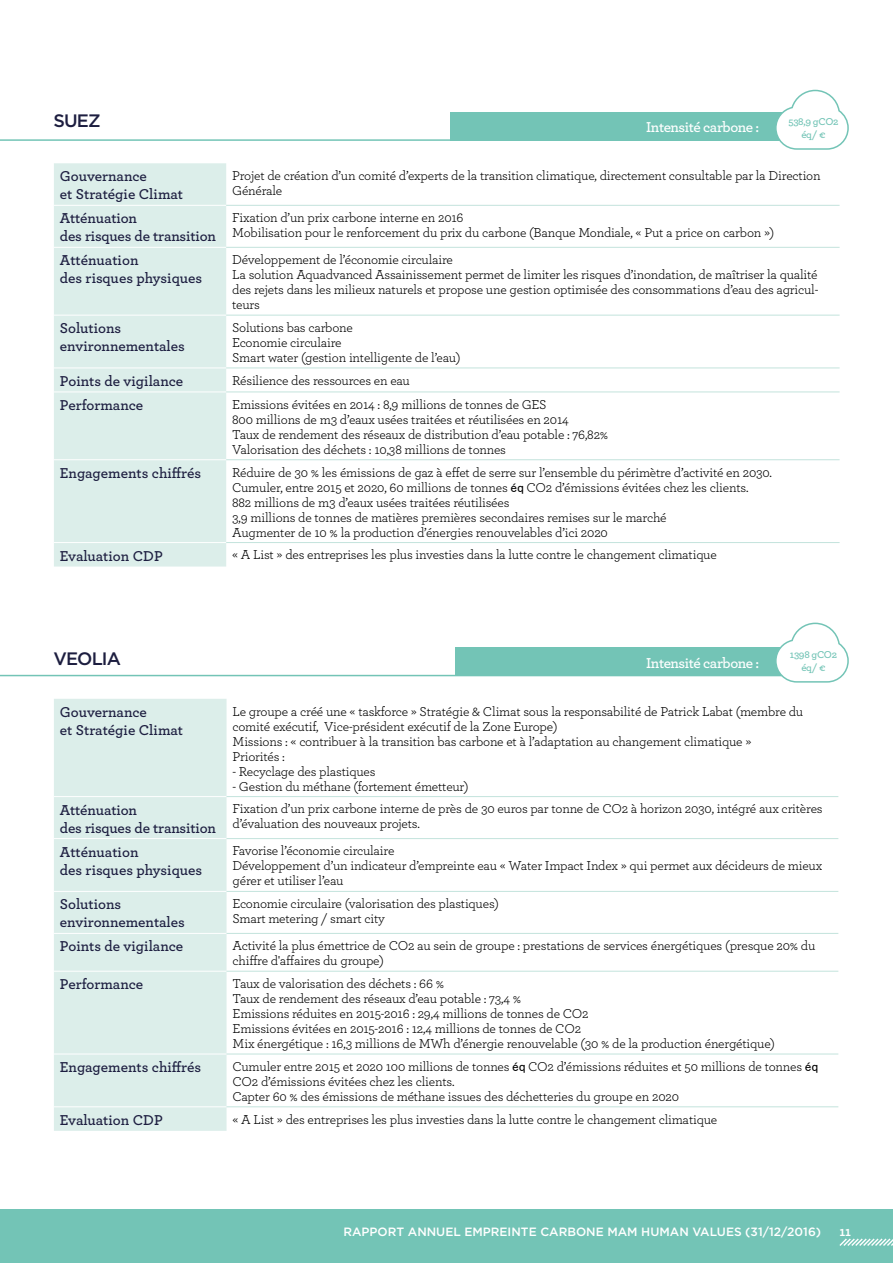
<style>
.page{position:relative;width:893px;height:1263px;background:#fff}
.page>*{position:absolute;margin:0;border:0;box-sizing:border-box;transform-origin:0 0}
.t1{font:500 18px "Gotham HTF";letter-spacing:-.05em;color:#1d1e40}
.t2{font:600 15px/18px "Archer Pro";color:#1d1e40}
.t3{font:600 15px "Archer";letter-spacing:-.03em;color:#fff}
.t4{font:13.5px/15px "Archer Pro";letter-spacing:-.015em;color:#000}
.t5{font:700 13.5px "Archer Pro";color:#fff}
.t6{font:500 12px "Gotham HTF";color:#fff}
.t7{font:600 10.5px/12.6px "Archer";letter-spacing:-.03em;color:#73c4b6;text-align:center}
.s1{font-family:"MS P Gothic"}
</style>
<div class="page">
<div style="left:0;top:1209px;width:893px;height:54px;background:#73c4b6"></div>
<svg style="left:839px;top:1238px;width:54px;height:8px"></svg>
<hr style="left:0;top:675px;width:839px;height:1px;background:#73c4b6">
<div style="left:54px;top:699px;width:173px;height:432px;background:#dceeea"></div>
<hr style="left:54px;top:796px;width:173px;height:1px;background:#fff">
<hr style="left:54px;top:838px;width:173px;height:1px;background:#fff">
<hr style="left:54px;top:891px;width:173px;height:1px;background:#fff">
<hr style="left:54px;top:933px;width:173px;height:1px;background:#fff">
<hr style="left:54px;top:971px;width:173px;height:1px;background:#fff">
<hr style="left:54px;top:1054px;width:173px;height:1px;background:#fff">
<hr style="left:54px;top:1106px;width:173px;height:1px;background:#fff">
<hr style="left:227px;top:796px;width:611px;height:1px;background:#c3e3dc">
<hr style="left:227px;top:838px;width:611px;height:1px;background:#c3e3dc">
<hr style="left:227px;top:891px;width:611px;height:1px;background:#c3e3dc">
<hr style="left:227px;top:933px;width:611px;height:1px;background:#c3e3dc">
<hr style="left:227px;top:971px;width:611px;height:1px;background:#c3e3dc">
<hr style="left:227px;top:1054px;width:611px;height:1px;background:#c3e3dc">
<hr style="left:227px;top:1106px;width:611px;height:1px;background:#c3e3dc">
<div style="left:455px;top:647px;width:384px;height:29px;background:#73c4b6"></div>
<hr style="left:0;top:139px;width:839px;height:2px;background:#73c4b6">
<div style="left:451px;top:112px;width:389px;height:29px;background:#73c4b6"></div>
<div style="left:54px;top:163px;width:172px;height:403px;background:#dceeea"></div>
<hr style="left:54px;top:205px;width:172px;height:1px;background:#fff">
<hr style="left:54px;top:247px;width:172px;height:1px;background:#fff">
<hr style="left:54px;top:315px;width:172px;height:1px;background:#fff">
<hr style="left:54px;top:368px;width:172px;height:1px;background:#fff">
<hr style="left:54px;top:392px;width:172px;height:1px;background:#fff">
<hr style="left:54px;top:459px;width:172px;height:1px;background:#fff">
<hr style="left:54px;top:542px;width:172px;height:1px;background:#fff">
<hr style="left:226px;top:205px;width:614px;height:1px;background:#c3e3dc">
<hr style="left:226px;top:247px;width:614px;height:1px;background:#c3e3dc">
<hr style="left:226px;top:315px;width:614px;height:1px;background:#c3e3dc">
<hr style="left:226px;top:368px;width:614px;height:1px;background:#c3e3dc">
<hr style="left:226px;top:392px;width:614px;height:1px;background:#c3e3dc">
<hr style="left:226px;top:459px;width:614px;height:1px;background:#c3e3dc">
<hr style="left:226px;top:542px;width:614px;height:1px;background:#c3e3dc">
<svg style="left:776px;top:89px;width:73px;height:61px"></svg>
<svg style="left:774px;top:622px;width:75px;height:61px"></svg>
<h1 class="t1" style="left:54px;top:111px;width:49px">SUEZ</h1>
<p class="t3" style="left:646px;top:116px;width:115px">Intensité carbone :</p>
<p class="t2" style="left:60px;top:166px;width:125px">Gouvernance<br>et Stratégie Climat</p>
<p class="t4" style="left:232px;top:167px;width:590px">Projet de création d’un comité d’experts de la transition climatique, directement consultable par la Direction<br>Générale</p>
<p class="t2" style="left:60px;top:208px;width:158px">Atténuation<br>des risques de transition</p>
<p class="t4" style="left:232px;top:209px;width:544px">Fixation d’un prix carbone interne en 2016<br>Mobilisation pour le renforcement du prix du carbone (Banque Mondiale, « Put a price on carbon »)</p>
<p class="t2" style="left:60px;top:250px;width:144px">Atténuation<br>des risques physiques</p>
<p class="t4" style="left:232px;top:251px;width:588px">Développement de l’économie circulaire<br>La solution Aquadvanced Assainissement permet de limiter les risques d’inondation, de maîtriser la qualité des rejets dans les milieux naturels et propose une gestion optimisée des consommations d’eau des agricul&shy;teurs</p>
<p class="t2" style="left:60px;top:318px;width:127px">Solutions environnementales</p>
<p class="t4" style="left:232px;top:319px;width:230px">Solutions bas carbone<br>Economie circulaire<br>Smart water (gestion intelligente de l’eau)</p>
<p class="t2" style="left:60px;top:371px;width:125px">Points de vigilance</p>
<p class="t4" style="left:232px;top:372px;width:179px">Résilience des ressources en eau</p>
<p class="t2" style="left:60px;top:395px;width:85px">Performance</p>
<p class="t4" style="left:232px;top:396px;width:378px">Emissions évitées en 2014 : 8,9 millions de tonnes de GES<br>800 millions de m3 d’eaux usées traitées et réutilisées en 2014<br>Taux de rendement des réseaux de distribution d’eau potable : 76,82% Valorisation des déchets : 10,38 millions de tonnes</p>
<p class="t2" style="left:60px;top:463px;width:143px">Engagements chiffrés</p>
<p class="t4" style="left:232px;top:464px;width:541px">Réduire de 30 % les émissions de gaz à effet de serre sur l’ensemble du périmètre d’activité en 2030.<br>Cumuler, entre 2015 et 2020, 60 millions de tonnes <span class="s1">éq</span> CO2 d’émissions évitées chez les clients.<br>882 millions de m3 d’eaux usées traitées réutilisées<br>3,9 millions de tonnes de matières premières secondaires remises sur le marché<br>Augmenter de 10 % la production d’énergies renouvelables d’ici 2020</p>
<p class="t2" style="left:60px;top:546px;width:104px">Evaluation CDP</p>
<p class="t4" style="left:232px;top:547px;width:486px">« A List » des entreprises les plus investies dans la lutte contre le changement climatique</p>
<p class="t7" style="left:788px;top:115px;width:52px">538,9 gCO2 éq/ €</p>
<h1 class="t1" style="left:54px;top:648px;width:69px">VEOLIA</h1>
<p class="t3" style="left:646px;top:652px;width:115px">Intensité carbone :</p>
<p class="t7" style="left:790px;top:648px;width:49px">1398 gCO2 éq/ €</p>
<p class="t2" style="left:60px;top:702px;width:125px">Gouvernance<br>et Stratégie Climat</p>
<p class="t4" style="left:233px;top:703px;width:572px">Le groupe a créé une « taskforce » Stratégie &amp; Climat sous la responsabilité de Patrick Labat (membre du comité exécutif, Vice-président exécutif de la Zone Europe)<br>Missions : « contribuer à la transition bas carbone et à l’adaptation au changement climatique »<br>Priorités :</p>
<p class="t4" style="left:233px;top:763px;width:144px">- Recyclage des plastiques</p>
<p class="t4" style="left:233px;top:778px;width:238px">- Gestion du méthane (fortement émetteur)</p>
<p class="t2" style="left:60px;top:800px;width:158px">Atténuation<br>des risques de transition</p>
<p class="t4" style="left:233px;top:801px;width:592px">Fixation d’un prix carbone interne de près de 30 euros par tonne de CO2 à horizon 2030, intégré aux critères d’évaluation des nouveaux projets.</p>
<p class="t2" style="left:60px;top:842px;width:144px">Atténuation<br>des risques physiques</p>
<p class="t4" style="left:233px;top:843px;width:591px">Favorise l’économie circulaire<br>Développement d’un indicateur d’empreinte eau « Water Impact Index » qui permet aux décideurs de mieux gérer et utiliser l’eau</p>
<p class="t2" style="left:60px;top:894px;width:127px">Solutions environnementales</p>
<p class="t4" style="left:233px;top:895px;width:268px">Economie circulaire (valorisation des plastiques)<br>Smart metering / smart city</p>
<p class="t2" style="left:60px;top:936px;width:125px">Points de vigilance</p>
<p class="t4" style="left:233px;top:937px;width:584px">Activité la plus émettrice de CO2 au sein de groupe : prestations de services énergétiques (presque 20% du chiffre d'affaires du groupe)</p>
<p class="t2" style="left:60px;top:974px;width:85px">Performance</p>
<p class="t4" style="left:233px;top:975px;width:544px">Taux de valorisation des déchets : 66 %<br>Taux de rendement des réseaux d’eau potable : 73,4 %<br>Emissions réduites en 2015-2016 : 29,4 millions de tonnes de CO2<br>Emissions évitées en 2015-2016 : 12,4 millions de tonnes de CO2<br>Mix énergétique : 16,3 millions de MWh d’énergie renouvelable (30 % de la production énergétique)</p>
<p class="t2" style="left:60px;top:1057px;width:143px">Engagements chiffrés</p>
<p class="t4" style="left:233px;top:1058px;width:587px">Cumuler entre 2015 et 2020 100 millions de tonnes <span class="s1">éq</span> CO2 d’émissions réduites et 50 millions de tonnes <span class="s1">éq<br></span>CO2 d’émissions évitées chez les clients.<br>Capter 60 % des émissions de méthane issues des déchetteries du groupe en 2020</p>
<p class="t2" style="left:60px;top:1110px;width:104px">Evaluation CDP</p>
<p class="t4" style="left:233px;top:1111px;width:486px">« A List » des entreprises les plus investies dans la lutte contre le changement climatique</p>
<p class="t6" style="left:343px;top:1225px;width:479px">RAPPORT ANNUEL EMPREINTE CARBONE MAM HUMAN VALUES (31/12/2016)</p>
<p class="t5" style="left:839px;top:1220px;width:13px">11</p>
</div>
